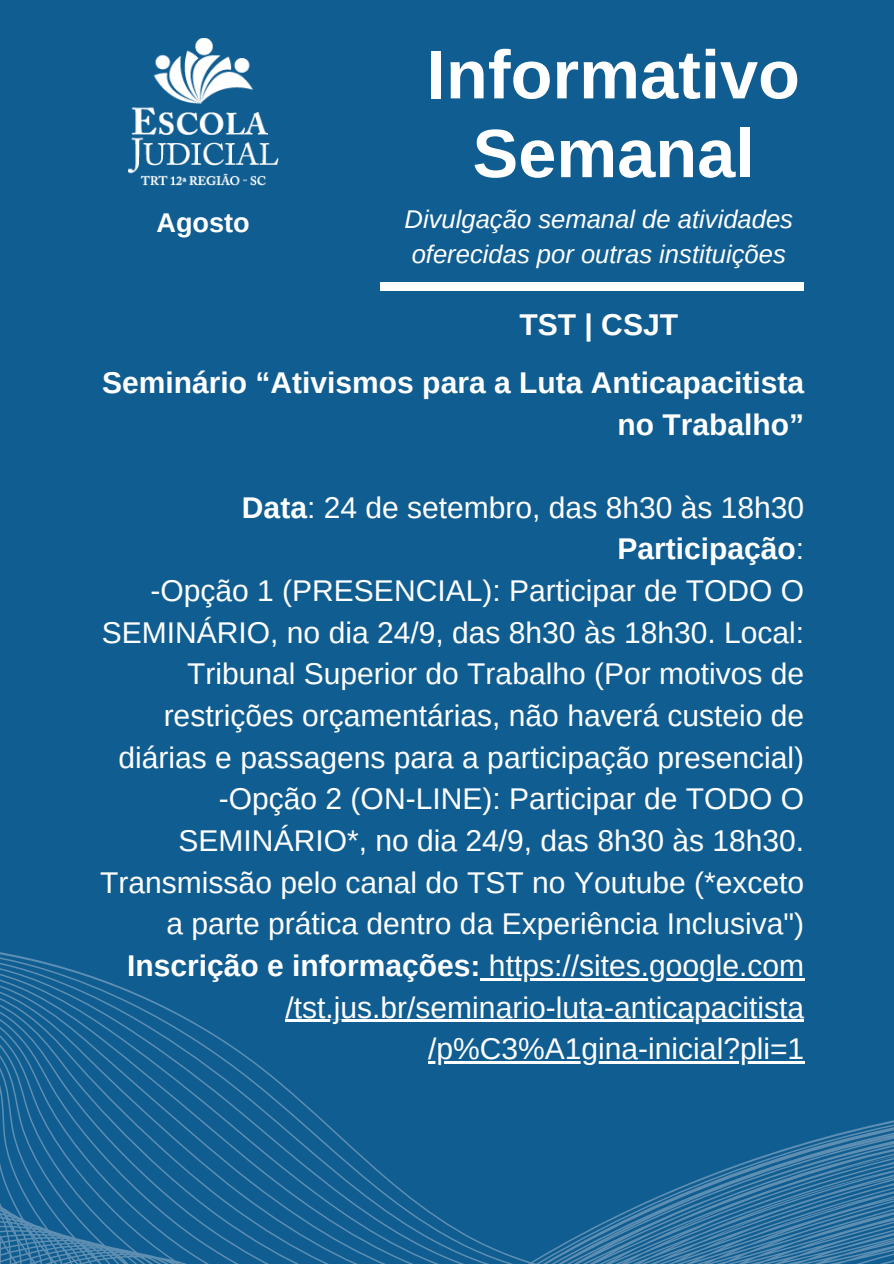
<style>
.page{position:relative;width:894px;height:1264px;background:#fff}
.page>*{position:absolute;margin:0;border:0;box-sizing:border-box;transform-origin:0 0}
.t1{font:700 68.4px/78.8px "Arimo";color:#fff;text-align:center}
.t2{font:700 30.15px "Arimo";color:#fff}
.t3{font:30px/41.7px "Arimo";color:#fff;text-align:right}
.t4{font:700 30px/41.7px "Arimo";color:#fff;text-align:right}
.t5{font:700 27.15px "Arimo";color:#fff}
.t6{font:italic 25.65px/34.8px "Arimo";color:#fff}
.s1{font-weight:700}
</style>
<div class="page">
<div style="left:0;top:0;width:893px;height:1263px;background:#105d91"></div>
<div style="left:380px;top:282px;width:423px;height:9px;background:#fff"></div>
<img style="left:128px;top:39px;width:150px;height:147px">
<svg style="left:0;top:952px;width:893px;height:311px"></svg>
<p class="t5" style="left:156px;top:208px;width:95px">Agosto</p>
<h3 class="t1" style="left:427px;top:35px;width:374px">Informativo<br>Semanal</h3>
<h4 class="t6" style="left:404px;top:201px;width:390px">Divulgação semanal de atividades oferecidas por outras instituições</h4>
<p class="t2" style="left:519px;top:307px;width:160px">TST | CSJT</p>
<h3 class="t4" style="left:102px;top:361px;width:703px">Seminário “Ativismos para a Luta Anticapacitista no Trabalho”</h3>
<h1 class="t3" style="left:100px;top:486px;width:705px"><span class="s1">Data</span>: 24 de setembro, das 8h30 às 18h30<br><span class="s1">Participação</span>:<br>-Opção 1 (PRESENCIAL): Participar de TODO O SEMINÁRIO, no dia 24/9, das 8h30 às 18h30. Local:<br>Tribunal Superior do Trabalho (Por motivos de restrições orçamentárias, não haverá custeio de diárias e passagens para a participação presencial) -Opção 2 (ON-LINE): Participar de TODO O SEMINÁRIO*, no dia 24/9, das 8h30 às 18h30.<br>Transmissão pelo canal do TST no Youtube (*exceto a parte prática dentro da Experiência Inclusiva")<br><span class="s1">Inscrição e informações:</span> https://sites.google.com</h1>
<p class="t3" style="left:285px;top:986px;width:520px">/tst.jus.br/seminario-luta-anticapacitista</p>
<h2 class="t3" style="left:428px;top:1027px;width:377px">/p%C3%A1gina-inicial?pli=1</h2>
</div>
